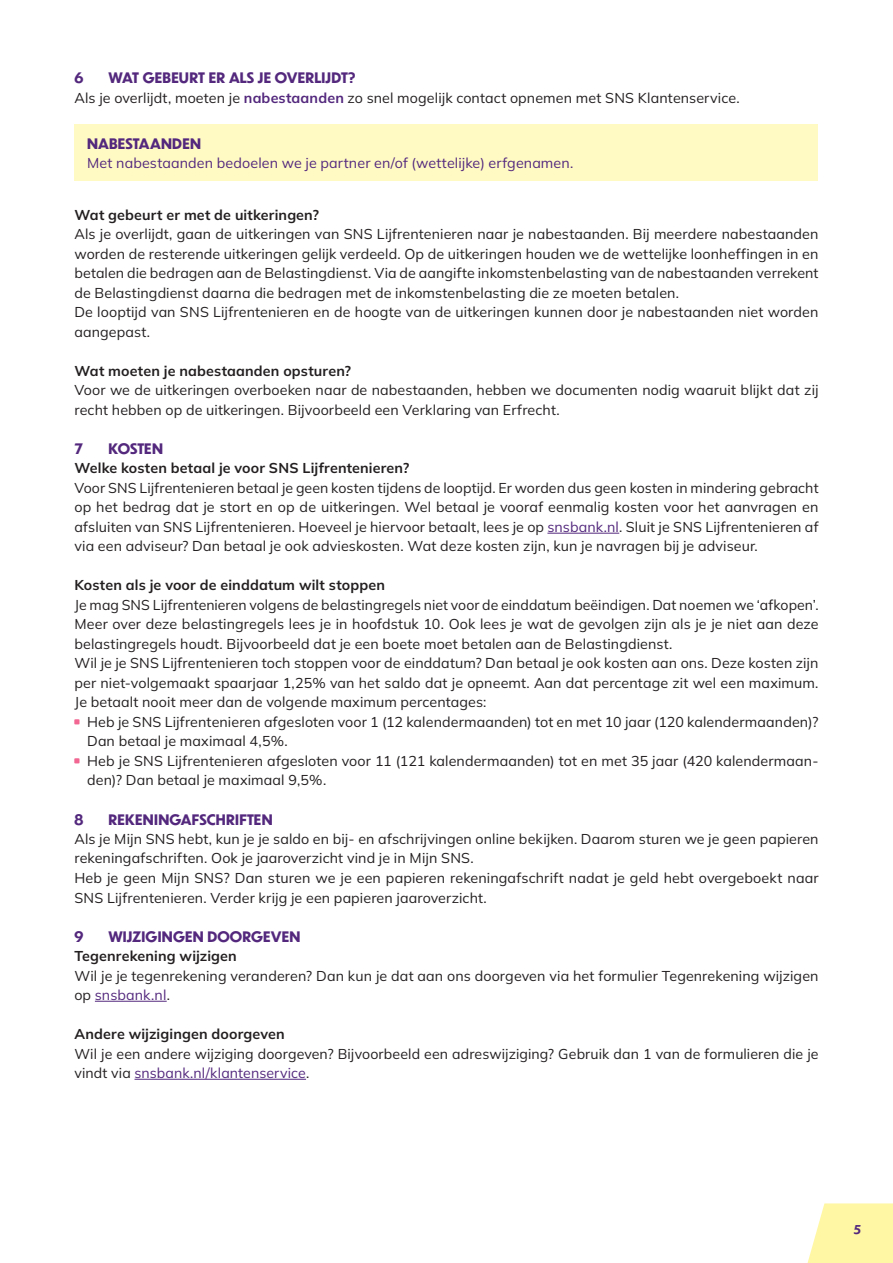
<style>
.page{position:relative;width:893px;height:1263px;background:#fff}
.page>*{position:absolute;margin:0;border:0;box-sizing:border-box;transform-origin:0 0}
.t1{font:14.25px/19.5px "Mulish";letter-spacing:.01em;color:#231f20}
.t2{font:700 14.25px "Mulish";letter-spacing:.01em;color:#231f20}
.t3{font:700 14.25px "SNS Dunbar Tall";letter-spacing:.01em;color:#53287d}
.t4{font:14.25px "Mulish";letter-spacing:.01em;color:#53287d}
.t5{font:700 12px "SNS Dunbar Tall";color:#53287d}
.s1{font-weight:700;color:#53287d}
.s2{color:#53287d}
</style>
<div class="page">
<svg style="left:808px;top:1203px;width:85px;height:60px"></svg>
<hr style="left:547px;top:533px;width:72px;height:1px;background:#53287d">
<hr style="left:95px;top:1001px;width:72px;height:1px;background:#53287d">
<hr style="left:135px;top:1079px;width:171px;height:1px;background:#53287d">
<div style="left:74px;top:125px;width:744px;height:56px;background:#fffac4"></div>
<p class="t3" style="left:74px;top:68px;width:10px">6</p>
<p class="t3" style="left:108px;top:68px;width:249px">WAT GEBEURT ER ALS JE OVERLIJDT?</p>
<p class="t1" style="left:74px;top:88px;width:667px">Als je overlijdt, moeten je <span class="s1">nabestaanden</span> zo snel mogelijk contact opnemen met SNS Klantenservice.</p>
<p class="t3" style="left:87px;top:133px;width:115px">NABESTAANDEN</p>
<p class="t4" style="left:87px;top:153px;width:488px">Met nabestaanden bedoelen we je partner en/of (wettelijke) erfgenamen.</p>
<p class="t2" style="left:74px;top:205px;width:246px">Wat gebeurt er met de uitkeringen?</p>
<p class="t1" style="left:74px;top:224px;width:746px">Als je overlijdt, gaan de uitkeringen van SNS Lijfrentenieren naar je nabestaanden. Bij meerdere nabestaanden worden de resterende uitkeringen gelijk verdeeld. Op de uitkeringen houden we de wettelijke loonheffingen in en betalen die bedragen aan de Belastingdienst. Via de aangifte inkomstenbelasting van de nabestaanden verrekent de Belastingdienst daarna die bedragen met de inkomstenbelasting die ze moeten betalen.<br>De looptijd van SNS Lijfrentenieren en de hoogte van de uitkeringen kunnen door je nabestaanden niet worden aangepast.</p>
<p class="t2" style="left:74px;top:361px;width:278px">Wat moeten je nabestaanden opsturen?</p>
<p class="t1" style="left:74px;top:380px;width:746px">Voor we de uitkeringen overboeken naar de nabestaanden, hebben we documenten nodig waaruit blijkt dat zij recht hebben op de uitkeringen. Bijvoorbeeld een Verklaring van Erfrecht.</p>
<p class="t3" style="left:74px;top:438px;width:10px">7</p>
<p class="t3" style="left:108px;top:438px;width:56px">KOSTEN</p>
<p class="t2" style="left:74px;top:459px;width:337px">Welke kosten betaal je voor SNS Lijfrentenieren?</p>
<p class="t1" style="left:74px;top:478px;width:746px;text-align:justify">Voor SNS Lijfrentenieren betaal je geen kosten tijdens de looptijd. Er worden dus geen kosten in mindering gebracht op het bedrag dat je stort en op de uitkeringen. Wel betaal je vooraf eenmalig kosten voor het aanvragen en afsluiten van SNS Lijfrentenieren. Hoeveel je hiervoor betaalt, lees je op <span class="s2">snsbank.nl</span>. Sluit je SNS Lijfrentenieren af via een adviseur? Dan betaal je ook advieskosten. Wat deze kosten zijn, kun je navragen bij je adviseur.</p>
<p class="t2" style="left:74px;top:576px;width:312px">Kosten als je voor de einddatum wilt stoppen</p>
<p class="t1" style="left:74px;top:595px;width:746px">Je mag SNS Lijfrentenieren volgens de belastingregels niet voor de einddatum beëindigen. Dat noemen we ‘afkopen’.<br>Meer over deze belastingregels lees je in hoofdstuk 10. Ook lees je wat de gevolgen zijn als je je niet aan deze belastingregels houdt. Bijvoorbeeld dat je een boete moet betalen aan de Belastingdienst.<br>Wil je je SNS Lijfrentenieren toch stoppen voor de einddatum? Dan betaal je ook kosten aan ons. Deze kosten zijn per niet-volgemaakt spaarjaar 1,25% van het saldo dat je opneemt. Aan dat percentage zit wel een maximum.<br>Je betaalt nooit meer dan de volgende maximum percentages:</p>
<p class="t1" style="left:87px;top:712px;width:733px">Heb je SNS Lijfrentenieren afgesloten voor 1 (12 kalendermaanden) tot en met 10 jaar (120 kalendermaanden)?<br>Dan betaal je maximaal 4,5%.<br>Heb je SNS Lijfrentenieren afgesloten voor 11 (121 kalendermaanden) tot en met 35 jaar (420 kalendermaan&shy;den)? Dan betaal je maximaal 9,5%.</p>
<p class="t3" style="left:74px;top:809px;width:10px">8</p>
<p class="t3" style="left:108px;top:809px;width:166px">REKENINGAFSCHRIFTEN</p>
<p class="t1" style="left:74px;top:829px;width:746px">Als je Mijn SNS hebt, kun je je saldo en bij- en afschrijvingen online bekijken. Daarom sturen we je geen papieren rekeningafschriften. Ook je jaaroverzicht vind je in Mijn SNS.<br>Heb je geen Mijn SNS? Dan sturen we je een papieren rekeningafschrift nadat je geld hebt overgeboekt naar SNS Lijfrentenieren. Verder krijg je een papieren jaaroverzicht.</p>
<p class="t3" style="left:74px;top:926px;width:10px">9</p>
<p class="t3" style="left:108px;top:926px;width:193px">WIJZIGINGEN DOORGEVEN</p>
<p class="t2" style="left:74px;top:946px;width:164px">Tegenrekening wijzigen</p>
<p class="t1" style="left:74px;top:965px;width:746px">Wil je je tegenrekening veranderen? Dan kun je dat aan ons doorgeven via het formulier Tegenrekening wijzigen op <span class="s2">snsbank.nl</span>.</p>
<p class="t2" style="left:74px;top:1024px;width:212px">Andere wijzigingen doorgeven</p>
<p class="t1" style="left:74px;top:1043px;width:746px">Wil je een andere wijziging doorgeven? Bijvoorbeeld een adreswijziging? Gebruik dan 1 van de formulieren die je vindt via <span class="s2">snsbank.nl/klantenservice</span>.</p>
<p class="t5" style="left:854px;top:1221px;width:9px">5</p>
</div>
